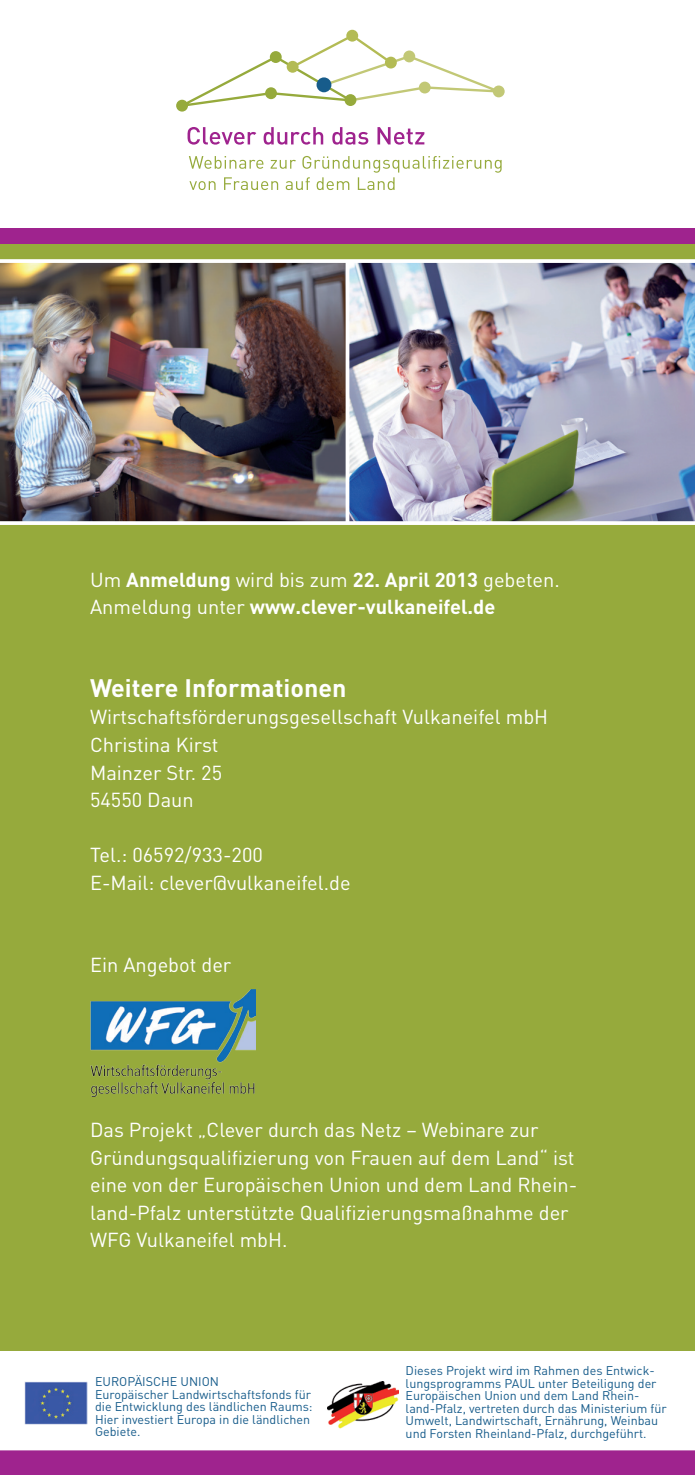
<style>
.page{position:relative;width:695px;height:1475px;background:#fff}
.page>*{position:absolute;margin:0;border:0;box-sizing:border-box;transform-origin:0 0}
.t1{font:700 25px "DIN Pro";color:#fff}
.t2{font:20px/27.5px "DIN Pro";color:#fff}
.t3{font:700 20px/27.5px "DIN Pro";color:#fff}
.t4{font:12.5px/12.5px "DIN Pro";color:#175c8b}
.s1{font-weight:400}
</style>
<div class="page">
<div style="left:0;top:1449px;width:694px;height:25px;background:#9f238e"></div>
<svg style="left:176px;top:33px;width:329px;height:76px"></svg>
<div style="left:270px;top:51px;width:11px;height:12px;background:#96aa3c;border-radius:50%"></div>
<div style="left:286px;top:61px;width:12px;height:12px;background:#b3bb54;border-radius:50%"></div>
<div style="left:385px;top:57px;width:12px;height:11px;background:#b3bb54;border-radius:50%"></div>
<div style="left:403px;top:50px;width:12px;height:12px;background:#c2c876;border-radius:50%"></div>
<div style="left:346px;top:30px;width:12px;height:12px;background:#b3bb54;border-radius:50%"></div>
<div style="left:316px;top:77px;width:15px;height:15px;background:#175c8b;border-radius:50%"></div>
<div style="left:176px;top:100px;width:12px;height:12px;background:#96aa3c;border-radius:50%"></div>
<div style="left:344px;top:94px;width:12px;height:12px;background:#96aa3c;border-radius:50%"></div>
<div style="left:419px;top:82px;width:11px;height:11px;background:#c2c876;border-radius:50%"></div>
<div style="left:265px;top:87px;width:12px;height:12px;background:#96aa3c;border-radius:50%"></div>
<div style="left:492px;top:85px;width:12px;height:12px;background:#c2c876;border-radius:50%"></div>
<svg style="left:187px;top:127px;width:69px;height:18px"></svg>
<svg style="left:263px;top:127px;width:60px;height:18px"></svg>
<svg style="left:332px;top:127px;width:36px;height:18px"></svg>
<svg style="left:377px;top:127px;width:47px;height:18px"></svg>
<svg style="left:189px;top:156px;width:312px;height:34px"></svg>
<div style="left:0;top:522px;width:694px;height:828px;background:#96aa3c"></div>
<img style="left:0;top:263px;width:694px;height:258px">
<svg style="left:345px;top:263px;width:4px;height:258px"></svg>
<div style="left:0;top:228px;width:694px;height:16px;background:#9f238e"></div>
<div style="left:0;top:244px;width:694px;height:15px;background:#96aa3c"></div>
<svg style="left:0;top:259px;width:694px;height:4px"></svg>
<svg style="left:0;top:521px;width:694px;height:4px;background:#f5f5f5"></svg>
<img style="left:25px;top:1381px;width:62px;height:42px">
<img style="left:327px;top:1381px;width:71px;height:48px">
<img style="left:90px;top:989px;width:165px;height:107px">
<h2 class="t3" style="left:90px;top:565px;width:471px"><span class="s1">Um</span> Anmeldung <span class="s1">wird bis zum</span> 22. April 2013 <span class="s1">gebeten.<br>Anmeldung unter</span> www.clever-vulkaneifel.de</h2>
<h1 class="t1" style="left:90px;top:670px;width:258px">Weitere Informationen</h1>
<h2 class="t2" style="left:90px;top:702px;width:459px">Wirtschaftsförderungsgesellschaft Vulkaneifel mbH<br>Christina Kirst<br>Mainzer Str. 25<br>54550 Daun</h2>
<h2 class="t2" style="left:90px;top:840px;width:262px">Tel.: 06592/933-200<br>E-Mail: clever@vulkaneifel.de</h2>
<h2 class="t2" style="left:90px;top:950px;width:143px">Ein Angebot der</h2>
<h2 class="t2" style="left:90px;top:1115px;width:488px">Das Projekt „Clever durch das Netz – Webinare zur Gründungsqualifizierung von Frauen auf dem Land“ ist eine von der Europäischen Union und dem Land Rhein&shy;land-Pfalz unterstützte Qualifizierungsmaßnahme der WFG Vulkaneifel mbH.</h2>
<p class="t4" style="left:95px;top:1374px;width:219px">EUROPÄISCHE UNION<br>Europäischer Landwirtschaftsfonds für die Entwicklung des ländlichen Raums:<br>Hier investiert Europa in die ländlichen<br>Gebiete.</p>
<p class="t4" style="left:405px;top:1363px;width:262px">Dieses Projekt wird im Rahmen des Entwick&shy;lungsprogramms PAUL unter Beteiligung der Europäischen Union und dem Land Rhein&shy;land-Pfalz, vertreten durch das Ministerium für Umwelt, Landwirtschaft, Ernährung, Weinbau und Forsten Rheinland-Pfalz, durchgeführt.</p>
</div>
